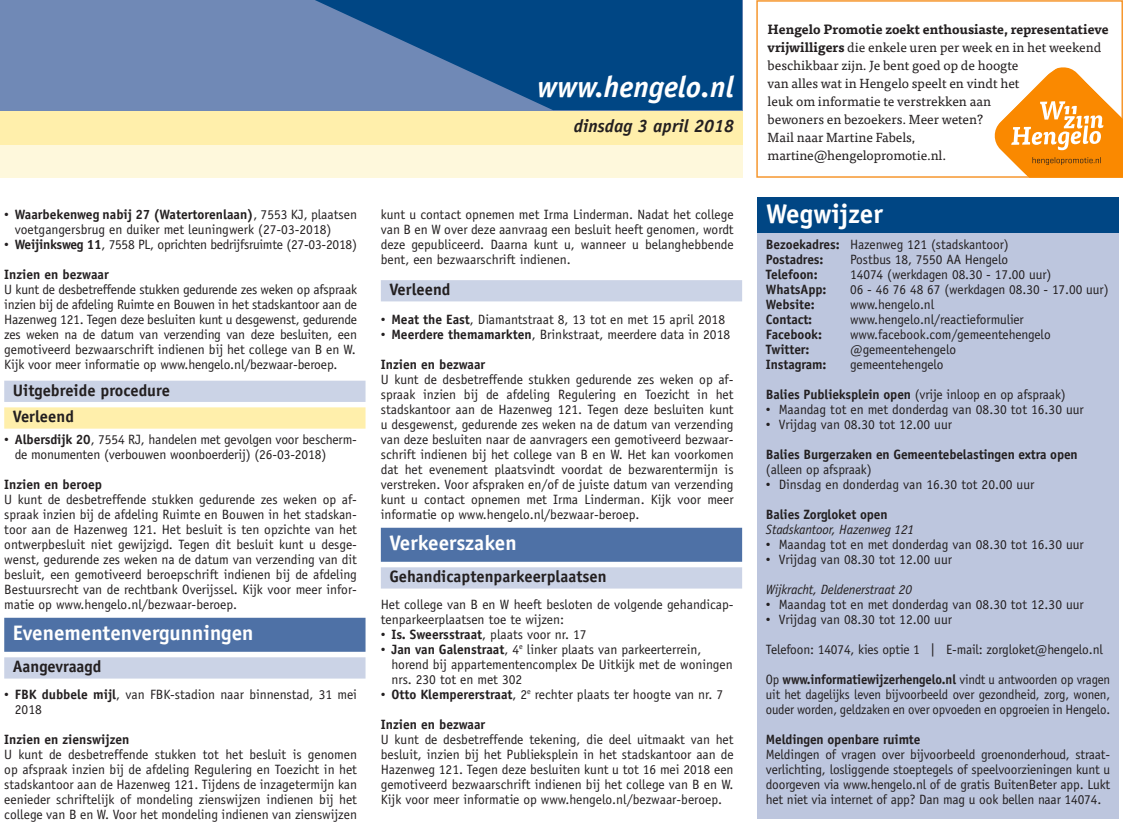
<style>
.page{position:relative;width:1123px;height:825px;background:#fff}
.page>*{position:absolute;margin:0;border:0;box-sizing:border-box;transform-origin:0 0}
.t1{font:italic 700 30px "Officina Sans";color:#fff}
.t2{font:700 27px "Officina Sans";color:#fff}
.t3{font:700 21px "Officina Sans";color:#fff}
.t4{font:italic 700 18px "Officina Sans";color:#231f20}
.t5{font:700 16.5px/26.7px "Officina Sans";color:#231f20}
.t6{font:13.5px/15px "Officina Sans";letter-spacing:-.005em;color:#231f20;text-align:justify}
.t7{font:700 13.5px "Officina Sans";letter-spacing:-.005em;color:#231f20}
.t8{font:13.5px/15px "Officina Sans";letter-spacing:-.005em;color:#231f20;text-align:justify;scale:.95 1}
.t9{font:italic 13.5px "Officina Sans";letter-spacing:-.01em;color:#231f20}
.t10{font:13.2px/18px "Tisa Pro";color:#231f20}
.s1{font-family:"Gill Sans"}
.s2{font-weight:700}
.s3{font-family:"Foco"}
</style>
<div class="page">
<div style="left:0;top:144px;width:742px;height:34px;background:#fef8dc"></div>
<div style="left:0;top:110px;width:742px;height:34px;background:#ffefab"></div>
<div style="left:0;top:0;width:742px;height:110px;background:#7089b6"></div>
<svg style="left:315px;top:0;width:427px;height:110px;fill:#004684"></svg>
<div style="left:756px;top:0;width:367px;height:178px;border:2px solid #f6972e"></div>
<div style="left:4px;top:381px;width:361px;height:21px;background:#cbd3e6"></div>
<div style="left:4px;top:407px;width:361px;height:22px;background:#ffefab"></div>
<div style="left:4px;top:618px;width:361px;height:34px;background:#4e71a6"></div>
<div style="left:4px;top:657px;width:361px;height:21px;background:#cbd3e6"></div>
<div style="left:381px;top:280px;width:361px;height:21px;background:#cbd3e6"></div>
<div style="left:381px;top:528px;width:361px;height:34px;background:#4e71a6"></div>
<div style="left:381px;top:567px;width:361px;height:21px;background:#cbd3e6"></div>
<svg style="left:989px;top:67px;width:134px;height:111px"></svg>
<div style="left:757px;top:210px;width:361px;height:609px;background:#bdc6de"></div>
<div style="left:757px;top:197px;width:361px;height:36px;background:#004684"></div>
<h1 class="t1" style="left:537px;top:68px;width:198px">www.hengelo.nl</h1>
<h3 class="t4" style="left:574px;top:115px;width:162px">dinsdag 3 april 2018</h3>
<p class="t6" style="left:15px;top:206px;width:344px;text-indent:-11px"><span class="s1">•</span> <span class="s2">Waarbekenweg nabij 27 (Watertorenlaan)</span>, 7553 KJ, plaatsen voetgangersbrug en duiker met leuningwerk (27-03-2018)</p>
<p class="t6" style="left:4px;top:236px;width:354px"><span class="s1">•</span> <span class="s2">Weijinksweg 11</span>, 7558 PL, oprichten bedrijfsruimte (27-03-2018)</p>
<p class="t7" style="left:4px;top:265px;width:106px">Inzien en bezwaar</p>
<p class="t6" style="left:4px;top:281px;width:354px">U kunt de desbetreffende stukken gedurende zes weken op afspraak inzien bij de afdeling Ruimte en Bouwen in het stadskantoor aan de Hazenweg 121. Tegen deze besluiten kunt u desgewenst, gedurende zes weken na de datum van verzending van deze besluiten, een gemotiveerd bezwaarschrift indienen bij het college van B en W.<br>Kijk voor meer informatie op www.hengelo.nl/bezwaar-beroep.</p>
<p class="t5" style="left:13px;top:376px;width:159px">Uitgebreide procedure<br>Verleend</p>
<p class="t6" style="left:15px;top:431px;width:344px;text-indent:-11px"><span class="s1">•</span> <span class="s2">Albersdijk 20</span>, 7554 RJ, handelen met gevolgen voor bescherm&shy;de monumenten (verbouwen woonboerderij) (26-03-2018)</p>
<p class="t7" style="left:4px;top:475px;width:99px">Inzien en beroep</p>
<p class="t6" style="left:4px;top:491px;width:354px">U kunt de desbetreffende stukken gedurende zes weken op af&shy;spraak inzien bij de afdeling Ruimte en Bouwen in het stadskan&shy;toor aan de Hazenweg 121. Het besluit is ten opzichte van het ontwerpbesluit niet gewijzigd. Tegen dit besluit kunt u desge&shy;wenst, gedurende zes weken na de datum van verzending van dit besluit, een gemotiveerd beroepschrift indienen bij de afdeling Bestuursrecht van de rechtbank Overijssel. Kijk voor meer infor&shy;matie op www.hengelo.nl/bezwaar-beroep.</p>
<h3 class="t3" style="left:13px;top:620px;width:242px">Evenementenvergunningen</h3>
<p class="t5" style="left:13px;top:653px;width:90px">Aangevraagd</p>
<p class="t6" style="left:15px;top:686px;width:343px;text-indent:-11px"><span class="s1">•</span> <span class="s2">FBK dubbele mijl</span>, van FBK-stadion naar binnenstad, 31 mei<br>2018</p>
<p class="t7" style="left:4px;top:730px;width:127px">Inzien en zienswijzen</p>
<p class="t6" style="left:4px;top:746px;width:354px">U kunt de desbetreffende stukken tot het besluit is genomen op afspraak inzien bij de afdeling Regulering en Toezicht in het stadskantoor aan de Hazenweg 121. Tijdens de inzagetermijn kan eenieder schriftelijk of mondeling zienswijzen indienen bij het college van B en W. Voor het mondeling indienen van zienswijzen</p>
<p class="t6" style="left:381px;top:206px;width:354px">kunt u contact opnemen met Irma Linderman. Nadat het college van B en W over deze aanvraag een besluit heeft genomen, wordt deze gepubliceerd. Daarna kunt u, wanneer u belanghebbende bent, een bezwaarschrift indienen.</p>
<p class="t5" style="left:389px;top:276px;width:63px">Verleend</p>
<p class="t6" style="left:381px;top:311px;width:346px"><span class="s1">•</span> <span class="s2">Meat the East</span>, Diamantstraat 8, 13 tot en met 15 april 2018</p>
<p class="t6" style="left:381px;top:326px;width:351px"><span class="s1">•</span> <span class="s2">Meerdere themamarkten</span>, Brinkstraat, meerdere data in 2018</p>
<p class="t7" style="left:381px;top:355px;width:106px">Inzien en bezwaar</p>
<p class="t6" style="left:381px;top:371px;width:354px">U kunt de desbetreffende stukken gedurende zes weken op af&shy;spraak inzien bij de afdeling Regulering en Toezicht in het stadskantoor aan de Hazenweg 121. Tegen deze besluiten kunt u desgewenst, gedurende zes weken na de datum van verzending van deze besluiten naar de aanvragers een gemotiveerd bezwaar&shy;schrift indienen bij het college van B en W. Het kan voorkomen dat het evenement plaatsvindt voordat de bezwarentermijn is verstreken. Voor afspraken en/of de juiste datum van verzending kunt u contact opnemen met Irma Linderman. Kijk voor meer informatie op www.hengelo.nl/bezwaar-beroep.</p>
<h3 class="t3" style="left:389px;top:530px;width:129px">Verkeerszaken</h3>
<p class="t5" style="left:389px;top:563px;width:219px">Gehandicaptenparkeerplaatsen</p>
<p class="t6" style="left:381px;top:596px;width:354px">Het college van B en W heeft besloten de volgende gehandicap&shy;tenparkeerplaatsen toe te wijzen:</p>
<p class="t6" style="left:381px;top:626px;width:207px"><span class="s1">•</span> <span class="s2">Is. Sweersstraat</span>, plaats voor nr. 17</p>
<p class="t6" style="left:391px;top:641px;width:343px;text-align:left;text-indent:-11px"><span class="s1">•</span> <span class="s2">Jan van Galenstraat</span>, 4<sup>e</sup> linker plaats van parkeerterrein, horend bij appartementencomplex De Uitkijk met de woningen nrs. 230 tot en met 302</p>
<p class="t6" style="left:381px;top:686px;width:344px"><span class="s1">•</span> <span class="s2">Otto Klempererstraat</span>, 2<sup>e</sup> rechter plaats ter hoogte van nr. 7</p>
<p class="t7" style="left:381px;top:715px;width:106px">Inzien en bezwaar</p>
<p class="t6" style="left:381px;top:731px;width:354px">U kunt de desbetreffende tekening, die deel uitmaakt van het besluit, inzien bij het Publieksplein in het stadskantoor aan de Hazenweg 121. Tegen deze besluiten kunt u tot 16 mei 2018 een gemotiveerd bezwaarschrift indienen bij het college van B en W.<br>Kijk voor meer informatie op www.hengelo.nl/bezwaar-beroep.</p>
<p class="t10" style="left:767px;top:20px;width:343px"><span class="s2">Hengelo Promotie zoekt enthousiaste, representatieve vrijwilligers</span> die enkele uren per week en in het weekend beschikbaar zijn. Je bent goed op de hoogte<br>van alles wat in Hengelo speelt en vindt het<br>leuk om informatie te verstrekken aan<br>bewoners en bezoekers. Meer weten?<br>Mail naar Martine Fabels,<br>martine@hengelopromotie.nl.</p>
<h2 class="t2" style="left:766px;top:197px;width:118px">Wegwijzer</h2>
<p class="t6" style="left:766px;top:236px;width:244px"><span class="s2">Bezoekadres:</span> Hazenweg 121 (stadskantoor)<br><span class="s2">Postadres:</span></p>
<p class="t6" style="left:850px;top:251px;width:159px">Postbus 18, 7550 AA Hengelo</p>
<p class="t7" style="left:766px;top:265px;width:53px">Telefoon:</p>
<p class="t6" style="left:850px;top:266px;width:203px">14074 (werkdagen 08.30 - 17.00 uur)</p>
<p class="t7" style="left:766px;top:280px;width:62px">WhatsApp:</p>
<p class="t6" style="left:850px;top:281px;width:260px">06 - 46 76 48 67 (werkdagen 08.30 - 17.00 uur)</p>
<p class="t7" style="left:766px;top:295px;width:50px">Website:</p>
<p class="t6" style="left:850px;top:296px;width:86px">www.hengelo.nl</p>
<p class="t7" style="left:766px;top:310px;width:48px">Contact:</p>
<p class="t6" style="left:850px;top:311px;width:175px">www.hengelo.nl/reactieformulier</p>
<p class="t7" style="left:766px;top:325px;width:58px">Facebook:</p>
<p class="t6" style="left:850px;top:326px;width:202px">www.facebook.com/gemeentehengelo</p>
<p class="t7" style="left:766px;top:340px;width:45px">Twitter:</p>
<p class="t6" style="left:850px;top:341px;width:107px">@gemeentehengelo</p>
<p class="t7" style="left:766px;top:355px;width:62px">Instagram:</p>
<p class="t6" style="left:850px;top:356px;width:95px">gemeentehengelo</p>
<p class="t6" style="left:766px;top:386px;width:301px"><span class="s2">Balies Publieksplein open</span> (vrije inloop en op afspraak)</p>
<p class="t6" style="left:766px;top:401px;width:319px"><span class="s1">•</span> Maandag tot en met donderdag van 08.30 tot 16.30 uur</p>
<p class="t6" style="left:766px;top:416px;width:188px"><span class="s1">•</span> Vrijdag van 08.30 tot 12.00 uur</p>
<p class="t7" style="left:766px;top:445px;width:313px">Balies Burgerzaken en Gemeentebelastingen extra open</p>
<p class="t6" style="left:766px;top:461px;width:107px">(alleen op afspraak)</p>
<p class="t6" style="left:766px;top:476px;width:270px"><span class="s1">•</span> Dinsdag en donderdag van 16.30 tot 20.00 uur</p>
<p class="t7" style="left:766px;top:505px;width:123px">Balies Zorgloket open</p>
<p class="t9" style="left:766px;top:521px;width:150px">Stadskantoor, Hazenweg 121</p>
<p class="t6" style="left:766px;top:536px;width:319px"><span class="s1">•</span> Maandag tot en met donderdag van 08.30 tot 16.30 uur</p>
<p class="t6" style="left:766px;top:551px;width:188px"><span class="s1">•</span> Vrijdag van 08.30 tot 12.00 uur</p>
<p class="t9" style="left:766px;top:581px;width:148px">Wijkracht, Deldenerstraat 20</p>
<p class="t6" style="left:766px;top:596px;width:319px"><span class="s1">•</span> Maandag tot en met donderdag van 08.30 tot 12.30 uur</p>
<p class="t6" style="left:766px;top:611px;width:188px"><span class="s1">•</span> Vrijdag van 08.30 tot 12.00 uur</p>
<p class="t6" style="left:766px;top:641px;width:338px">Telefoon: 14074, kies optie 1 <span class="s3">|</span> E-mail: zorgloket@hengelo.nl</p>
<p class="t8" style="left:766px;top:671px;width:364px">Op <span class="s2">www.informatiewijzerhengelo.nl</span> vindt u antwoorden op vragen uit het dagelijks leven bijvoorbeeld over gezondheid, zorg, wonen, ouder worden, geldzaken en over opvoeden en opgroeien in Hengelo.</p>
<p class="t7" style="left:766px;top:730px;width:156px">Meldingen openbare ruimte</p>
<p class="t6" style="left:766px;top:746px;width:346px">Meldingen of vragen over bijvoorbeeld groenonderhoud, straat&shy;verlichting, losliggende stoeptegels of speelvoorzieningen kunt u doorgeven via www.hengelo.nl of de gratis BuitenBeter app. Lukt het niet via internet of app? Dan mag u ook bellen naar 14074.</p>
</div>
